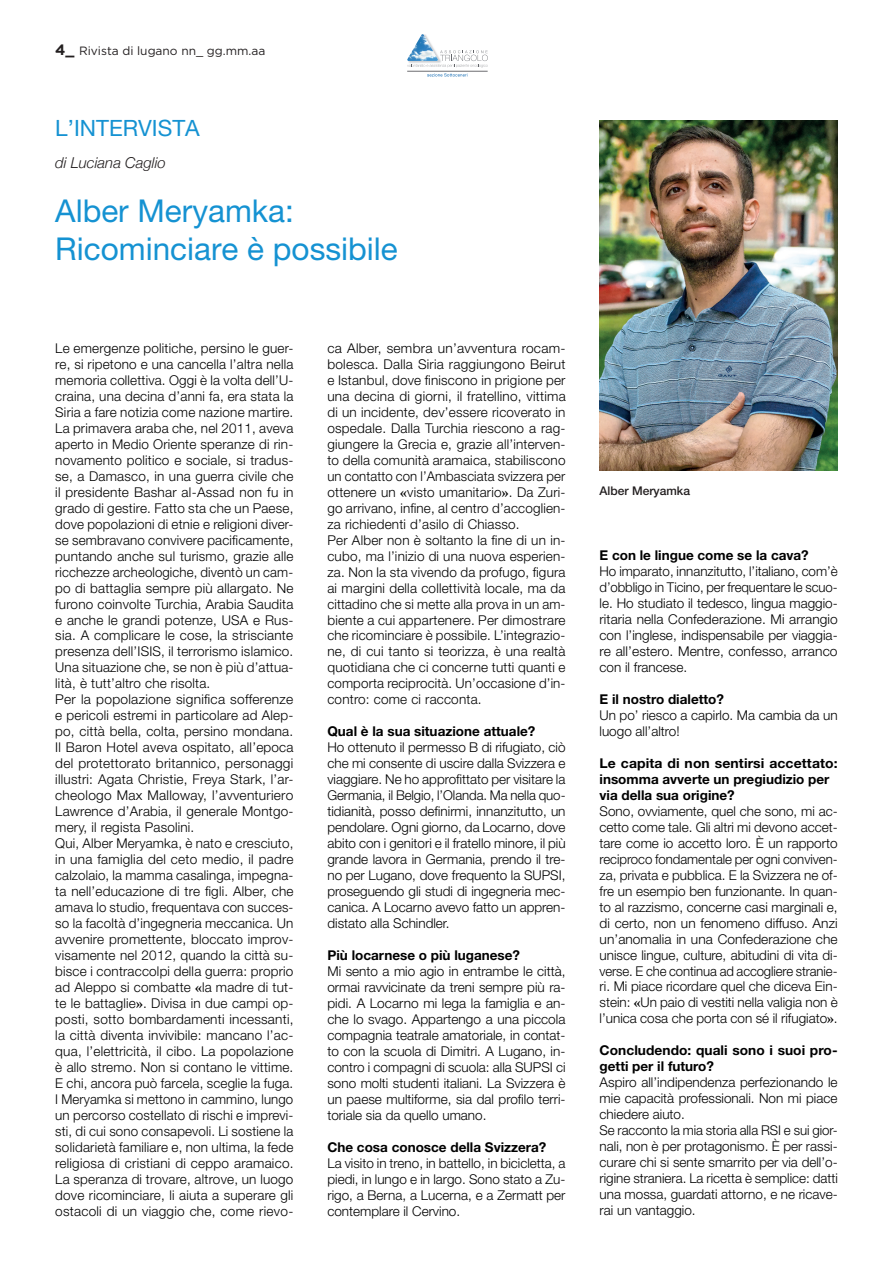
<style>
.page{position:relative;width:893px;height:1263px;background:#fff}
.page>*{position:absolute;margin:0;border:0;box-sizing:border-box;transform-origin:0 0}
.t1{font:31.5px "Helvetica Neue LT Std";color:#1592d2}
.t2{font:22.5px "Helvetica Neue LT Std";color:#1592d2}
.t3{font:italic 300 15px "Helvetica Neue";color:#231f20}
.t4{font:300 13.5px/16px "Helvetica Neue LT Std";color:#000;text-align:justify}
.t5{font:700 13.5px/15.9px "Helvetica Neue LT Std";color:#000}
.t6{font:12px "Gotham";color:#231f20}
.t7{font:500 12px "Helvetica Neue LT Std";color:#231f20}
.s1{font-weight:700;font-size:15px}
.s2{font-family:"Times New Roman";font-weight:700}
</style>
<div class="page">
<svg style="left:407px;top:34px;width:81px;height:43px"></svg>
<img style="left:600px;top:121px;width:238px;height:349px">
<p class="t6" style="left:55px;top:43px;width:212px"><span class="s1">4_</span> Rivista di lugano nn_ gg.mm.aa</p>
<p class="t2" style="left:55px;top:115px;width:146px">L’INTERVISTA</p>
<p class="t3" style="left:55px;top:151px;width:112px">di Luciana Caglio</p>
<p class="t1" style="left:55px;top:192px;width:240px">Alber Meryamka:</p>
<p class="t1" style="left:55px;top:230px;width:344px">Ricominciare è possibile</p>
<p class="t4" style="left:55px;top:340px;width:240px">Le emergenze politiche, persino le guer&shy;re, si ripetono e una cancella l’altra nella memoria collettiva. Oggi è la volta dell’U&shy;craina, una decina d’anni fa, era stata la Siria a fare notizia come nazione martire.<br>La primavera araba che, nel 2011, aveva aperto in Medio Oriente speranze di rin&shy;novamento politico e sociale, si tradus&shy;se, a Damasco, in una guerra civile che il presidente Bashar al-Assad non fu in grado di gestire. Fatto sta che un Paese, dove popolazioni di etnie e religioni diver&shy;se sembravano convivere pacificamente, puntando anche sul turismo, grazie alle ricchezze archeologiche, diventò un cam&shy;po di battaglia sempre più allargato. Ne furono coinvolte Turchia, Arabia Saudita e anche le grandi potenze, USA e Rus&shy;sia. A complicare le cose, la strisciante presenza dell’ISIS, il terrorismo islamico.<br>Una situazione che, se non è più d’attua&shy;lità, è tutt’altro che risolta.</p>
<p class="t4" style="left:55px;top:691px;width:240px">Per la popolazione significa sofferenze e pericoli estremi in particolare ad Alep&shy;po, città bella, colta, persino mondana.<br>Il Baron Hotel aveva ospitato, all’epoca del protettorato britannico, personaggi illustri: Agata Christie, Freya Stark, l’ar&shy;cheologo Max Malloway, l’avventuriero Lawrence d’Arabia, il generale Montgo&shy;mery, il regista Pasolini.</p>
<p class="t4" style="left:55px;top:835px;width:240px">Qui, Alber Meryamka, è nato e cresciuto, in una famiglia del ceto medio, il padre calzolaio, la mamma casalinga, impegna&shy;ta nell’educazione di tre figli. Alber, che amava lo studio, frequentava con succes&shy;so la facoltà d’ingegneria meccanica. Un avvenire promettente, bloccato improv&shy;visamente nel 2012, quando la città su&shy;bisce i contraccolpi della guerra: proprio ad Aleppo si combatte <span class="s2">«</span>la madre di tut&shy;te le battaglie<span class="s2">»</span>. Divisa in due campi op&shy;posti, sotto bombardamenti incessanti, la città diventa invivibile: mancano l’ac&shy;qua, l’elettricità, il cibo. La popolazione è allo stremo. Non si contano le vittime.<br>E chi, ancora può farcela, sceglie la fuga.</p>
<p class="t4" style="left:55px;top:1091px;width:240px">I Meryamka si mettono in cammino, lungo un percorso costellato di rischi e imprevi&shy;sti, di cui sono consapevoli. Li sostiene la solidarietà familiare e, non ultima, la fede religiosa di cristiani di ceppo aramaico.<br>La speranza di trovare, altrove, un luogo dove ricominciare, li aiuta a superare gli ostacoli di un viaggio che, come rievo-</p>
<p class="t4" style="left:327px;top:340px;width:240px">ca Alber, sembra un’avventura rocam&shy;bolesca. Dalla Siria raggiungono Beirut e Istanbul, dove finiscono in prigione per una decina di giorni, il fratellino, vittima di un incidente, dev’essere ricoverato in ospedale. Dalla Turchia riescono a rag&shy;giungere la Grecia e, grazie all’interven&shy;to della comunità aramaica, stabiliscono un contatto con l’Ambasciata svizzera per ottenere un <span class="s2">«</span>visto umanitario<span class="s2">»</span>. Da Zuri&shy;go arrivano, infine, al centro d’accoglien&shy;za richiedenti d’asilo di Chiasso.</p>
<p class="t4" style="left:327px;top:532px;width:240px">Per Alber non è soltanto la fine di un in&shy;cubo, ma l’inizio di una nuova esperien&shy;za. Non la sta vivendo da profugo, figura ai margini della collettività locale, ma da cittadino che si mette alla prova in un am&shy;biente a cui appartenere. Per dimostrare che ricominciare è possibile. L’integrazio&shy;ne, di cui tanto si teorizza, è una realtà quotidiana che ci concerne tutti quanti e comporta reciprocità. Un’occasione d’in&shy;contro: come ci racconta.</p>
<p class="t5" style="left:327px;top:723px;width:209px">Qual è la sua situazione attuale?</p>
<p class="t4" style="left:327px;top:739px;width:240px">Ho ottenuto il permesso B di rifugiato, ciò che mi consente di uscire dalla Svizzera e viaggiare. Ne ho approfittato per visitare la Germania, il Belgio, l’Olanda. Ma nella quo&shy;tidianità, posso definirmi, innanzitutto, un pendolare. Ogni giorno, da Locarno, dove abito con i genitori e il fratello minore, il più grande lavora in Germania, prendo il tre&shy;no per Lugano, dove frequento la SUPSI, proseguendo gli studi di ingegneria mec&shy;canica. A Locarno avevo fatto un appren&shy;distato alla Schindler.</p>
<p class="t5" style="left:327px;top:947px;width:194px">Più locarnese o più luganese?</p>
<p class="t4" style="left:327px;top:963px;width:240px">Mi sento a mio agio in entrambe le città, ormai ravvicinate da treni sempre più ra&shy;pidi. A Locarno mi lega la famiglia e an&shy;che lo svago. Appartengo a una piccola compagnia teatrale amatoriale, in contat&shy;to con la scuola di Dimitri. A Lugano, in&shy;contro i compagni di scuola: alla SUPSI ci sono molti studenti italiani. La Svizzera è un paese multiforme, sia dal profilo terri&shy;toriale sia da quello umano.</p>
<p class="t5" style="left:327px;top:1139px;width:221px">Che cosa conosce della Svizzera?</p>
<p class="t4" style="left:327px;top:1154px;width:240px">La visito in treno, in battello, in bicicletta, a piedi, in lungo e in largo. Sono stato a Zu&shy;rigo, a Berna, a Lucerna, e a Zermatt per contemplare il Cervino.</p>
<p class="t7" style="left:600px;top:484px;width:92px">Alber Meryamka</p>
<p class="t5" style="left:600px;top:547px;width:211px">E con le lingue come se la cava?</p>
<p class="t4" style="left:600px;top:563px;width:240px">Ho imparato, innanzitutto, l’italiano, com’è d’obbligo in Ticino, per frequentare le scuo&shy;le. Ho studiato il tedesco, lingua maggio&shy;ritaria nella Confederazione. Mi arrangio con l’inglese, indispensabile per viaggia&shy;re all’estero. Mentre, confesso, arranco con il francese.</p>
<p class="t5" style="left:600px;top:691px;width:126px">E il nostro dialetto?</p>
<p class="t4" style="left:600px;top:707px;width:240px">Un po’ riesco a capirlo. Ma cambia da un luogo all’altro!</p>
<p class="t5" style="left:600px;top:755px;width:240px">Le capita di non sentirsi accettato: insomma avverte un pregiudizio per</p>
<p class="t5" style="left:600px;top:787px;width:137px">via della sua origine?</p>
<p class="t4" style="left:600px;top:803px;width:240px">Sono, ovviamente, quel che sono, mi ac&shy;cetto come tale. Gli altri mi devono accet&shy;tare come io accetto loro. È un rapporto reciproco fondamentale per ogni conviven&shy;za, privata e pubblica. E la Svizzera ne of&shy;fre un esempio ben funzionante. In quan&shy;to al razzismo, concerne casi marginali e, di certo, non un fenomeno diffuso. Anzi un’anomalia in una Confederazione che unisce lingue, culture, abitudini di vita di&shy;verse. E che continua ad accogliere stranie&shy;ri. Mi piace ricordare quel che diceva Ein&shy;stein: <span class="s2">«</span>Un paio di vestiti nella valigia non è l’unica cosa che porta con sé il rifugiato<span class="s2">»</span>.</p>
<p class="t5" style="left:600px;top:1042px;width:240px">Concludendo: quali sono i suoi pro&shy;getti per il futuro?</p>
<p class="t4" style="left:600px;top:1074px;width:240px">Aspiro all’indipendenza perfezionando le mie capacità professionali. Non mi piace chiedere aiuto.</p>
<p class="t4" style="left:600px;top:1122px;width:240px">Se racconto la mia storia alla RSI e sui gior&shy;nali, non è per protagonismo. È per rassi&shy;curare chi si sente smarrito per via dell’o&shy;rigine straniera. La ricetta è semplice: datti una mossa, guardati attorno, e ne ricave&shy;rai un vantaggio.</p>
</div>
